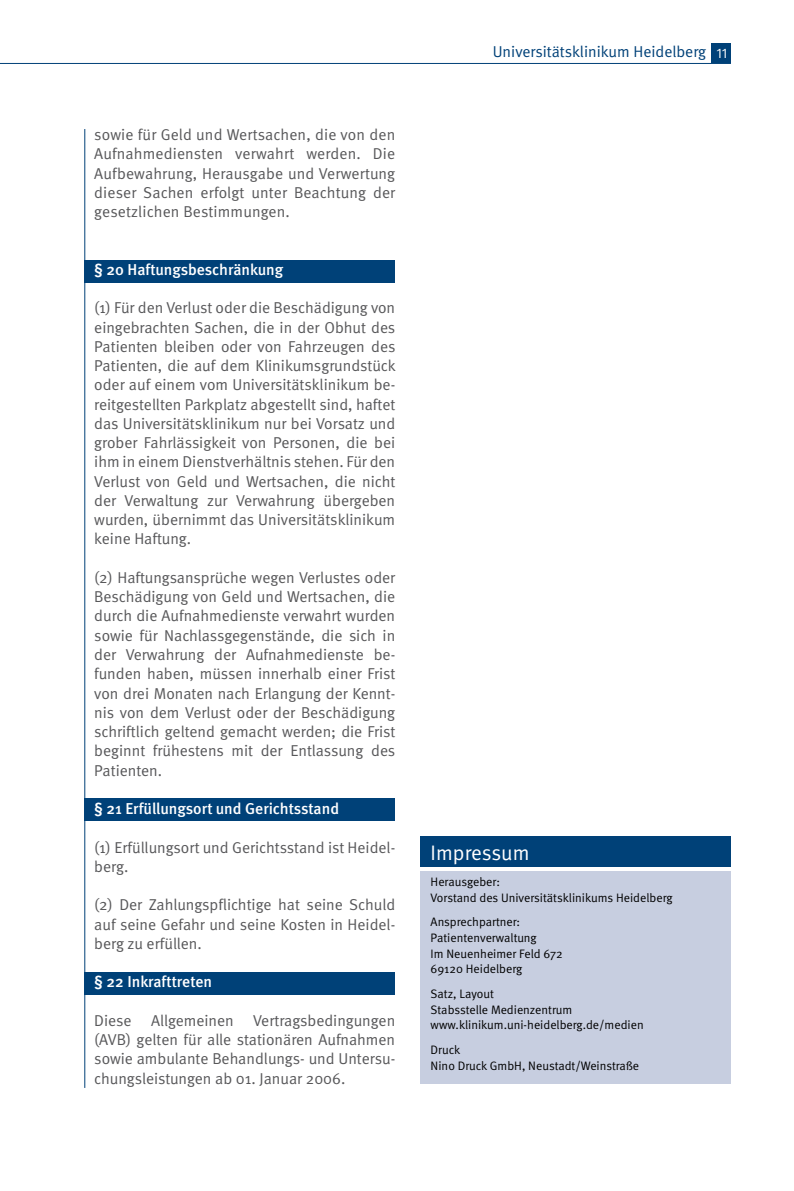
<style>
.page{position:relative;width:794px;height:1191px;background:#fff}
.page>*{position:absolute;margin:0;border:0;box-sizing:border-box;transform-origin:0 0}
.t1{font:21px "Meta Normal";letter-spacing:-.005em;color:#fff}
.t2{font:15.75px/19.2px "Meta Normal";color:#58585a;text-align:justify}
.t3{font:500 15.75px "Meta";color:#fff}
.t4{font:15.75px "Meta Normal";color:#004178}
.t5{font:12.25px/15.8px "Meta Normal";color:#000}
</style>
<div class="page">
<hr style="left:0;top:63px;width:731px;height:1px;background:#004178">
<div style="left:711px;top:43px;width:20px;height:20px;background:#004178"></div>
<div style="left:84px;top:972px;width:311px;height:22px;background:#004178"></div>
<div style="left:84px;top:260px;width:311px;height:23px;background:#004178"></div>
<div style="left:84px;top:798px;width:311px;height:22px;background:#004178"></div>
<hr style="left:84px;top:129px;width:1px;height:959px;background:#004178">
<div style="left:420px;top:871px;width:311px;height:212px;background:#c7cee0"></div>
<div style="left:420px;top:836px;width:310px;height:31px;background:#004178"></div>
<p class="t2" style="left:94px;top:125px;width:302px">sowie für Geld und Wertsachen, die von den Aufnahmediensten verwahrt werden. Die Aufbewahrung, Herausgabe und Verwertung dieser Sachen erfolgt unter Beachtung der gesetzlichen Bestimmungen.</p>
<p class="t3" style="left:94px;top:260px;width:190px">§ 20 Haftungsbeschränkung</p>
<p class="t2" style="left:94px;top:298px;width:303px">(1) Für den Verlust oder die Beschädigung von eingebrachten Sachen, die in der Obhut des Patienten bleiben oder von Fahrzeugen des Patienten, die auf dem Klinikumsgrundstück oder auf einem vom Universitätsklinikum be&shy;reitgestellten Parkplatz abgestellt sind, haftet das Universitätsklinikum nur bei Vorsatz und grober Fahrlässigkeit von Personen, die bei ihm in einem Dienstverhältnis stehen. Für den Verlust von Geld und Wertsachen, die nicht der Verwaltung zur Verwahrung übergeben wurden, übernimmt das Universitätsklinikum keine Haftung.</p>
<p class="t2" style="left:94px;top:567px;width:303px">(2) Haftungsansprüche wegen Verlustes oder Beschädigung von Geld und Wertsachen, die durch die Aufnahmedienste verwahrt wurden sowie für Nachlassgegenstände, die sich in der Verwahrung der Aufnahmedienste be&shy;funden haben, müssen innerhalb einer Frist von drei Monaten nach Erlangung der Kennt&shy;nis von dem Verlust oder der Beschädigung schriftlich geltend gemacht werden; die Frist beginnt frühestens mit der Entlassung des Patienten.</p>
<p class="t3" style="left:94px;top:799px;width:246px">§ 21 Erfüllungsort und Gerichtsstand</p>
<p class="t2" style="left:94px;top:837px;width:302px">(1) Erfüllungsort und Gerichtsstand ist Heidel&shy;berg.</p>
<p class="t2" style="left:94px;top:895px;width:302px">(2) Der Zahlungspflichtige hat seine Schuld auf seine Gefahr und seine Kosten in Heidel&shy;berg zu erfüllen.</p>
<p class="t3" style="left:94px;top:972px;width:119px">§ 22 Inkrafttreten</p>
<p class="t2" style="left:94px;top:1010px;width:302px">Diese Allgemeinen Vertragsbedingungen (AVB) gelten für alle stationären Aufnahmen sowie ambulante Behandlungs- und Untersu&shy;chungsleistungen ab 01. Januar 2006.</p>
<p class="t4" style="left:493px;top:43px;width:236px">Universitätsklinikum Heidelberg <sub>11</sub></p>
<h1 class="t1" style="left:430px;top:840px;width:100px">Impressum</h1>
<p class="t5" style="left:430px;top:873px;width:243px">Herausgeber:<br>Vorstand des Universitätsklinikums Heidelberg</p>
<p class="t5" style="left:430px;top:914px;width:134px">Ansprechpartner:<br>Patientenverwaltung<br>Im Neuenheimer Feld 672<br>69120 Heidelberg</p>
<p class="t5" style="left:430px;top:985px;width:215px">Satz, Layout<br>Stabsstelle Medienzentrum www.klinikum.uni-heidelberg.de/medien</p>
<p class="t5" style="left:430px;top:1041px;width:210px">Druck<br>Nino Druck GmbH, Neustadt/Weinstraße</p>
</div>
